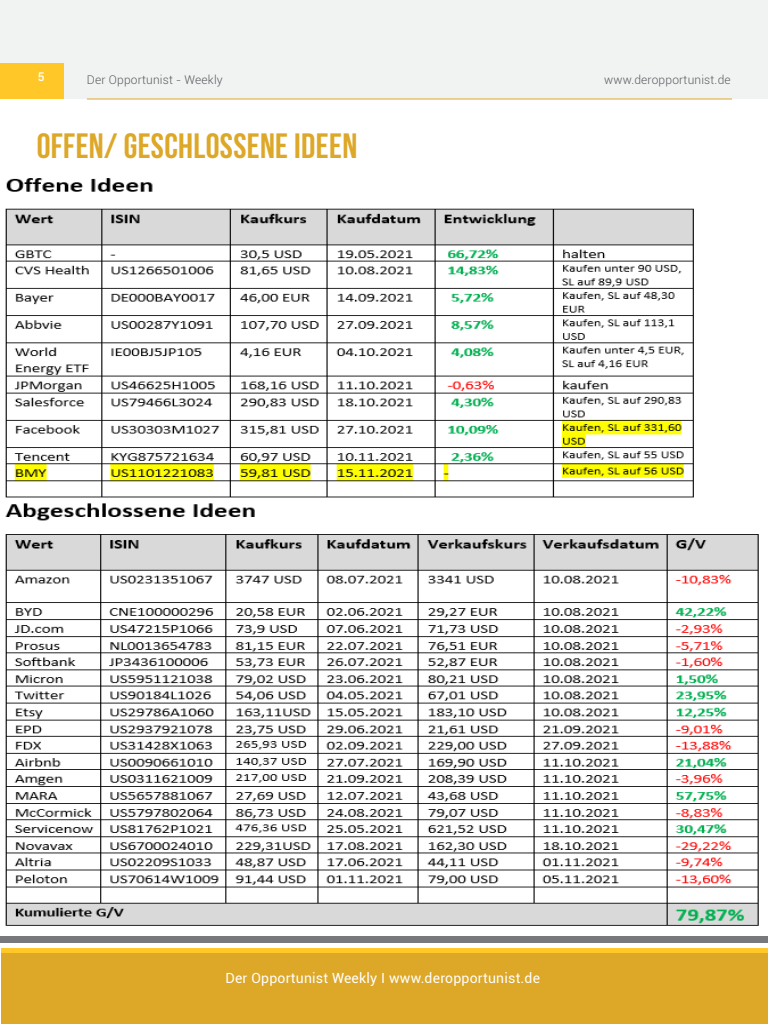
<style>
.page{position:relative;width:768px;height:1024px;background:#fff}
.page>*{position:absolute;margin:0;border:0;box-sizing:border-box;transform-origin:0 0}
.t1{font:700 35px "Bebas Neue";letter-spacing:.01em;color:#dda727}
.t2{font:14px "Roboto";letter-spacing:.015em;color:#fff}
.t3{font:300 12px "Roboto";letter-spacing:.015em;color:#595c5f}
.t4{font:500 12px "Roboto";color:#fff}
</style>
<div class="page">
<div style="left:1px;top:1px;width:767px;height:98px;background:#f1f2f2"></div>
<div style="left:1px;top:64px;width:63px;height:35px;background:#ffc828"></div>
<hr style="left:87px;top:99px;width:645px;height:1px;background:#dda727">
<div style="left:1px;top:952px;width:767px;height:72px;background:#dda727"></div>
<hr style="left:1px;top:948px;width:767px;height:4px;background:#ffc828">
<img style="left:5px;top:178px;width:754px;height:748px">
<p class="t4" style="left:38px;top:70px;width:8px">5</p>
<p class="t3" style="left:87px;top:75px;width:137px">Der Opportunist - Weekly</p>
<p class="t3" style="left:604px;top:75px;width:128px">www.deropportunist.de</p>
<h1 class="t1" style="left:37px;top:125px;width:322px">OFFEN/ GESCHLOSSENE IDEEN</h1>
<p class="t2" style="left:225px;top:972px;width:316px">Der Opportunist Weekly I www.deropportunist.de</p>
</div>
